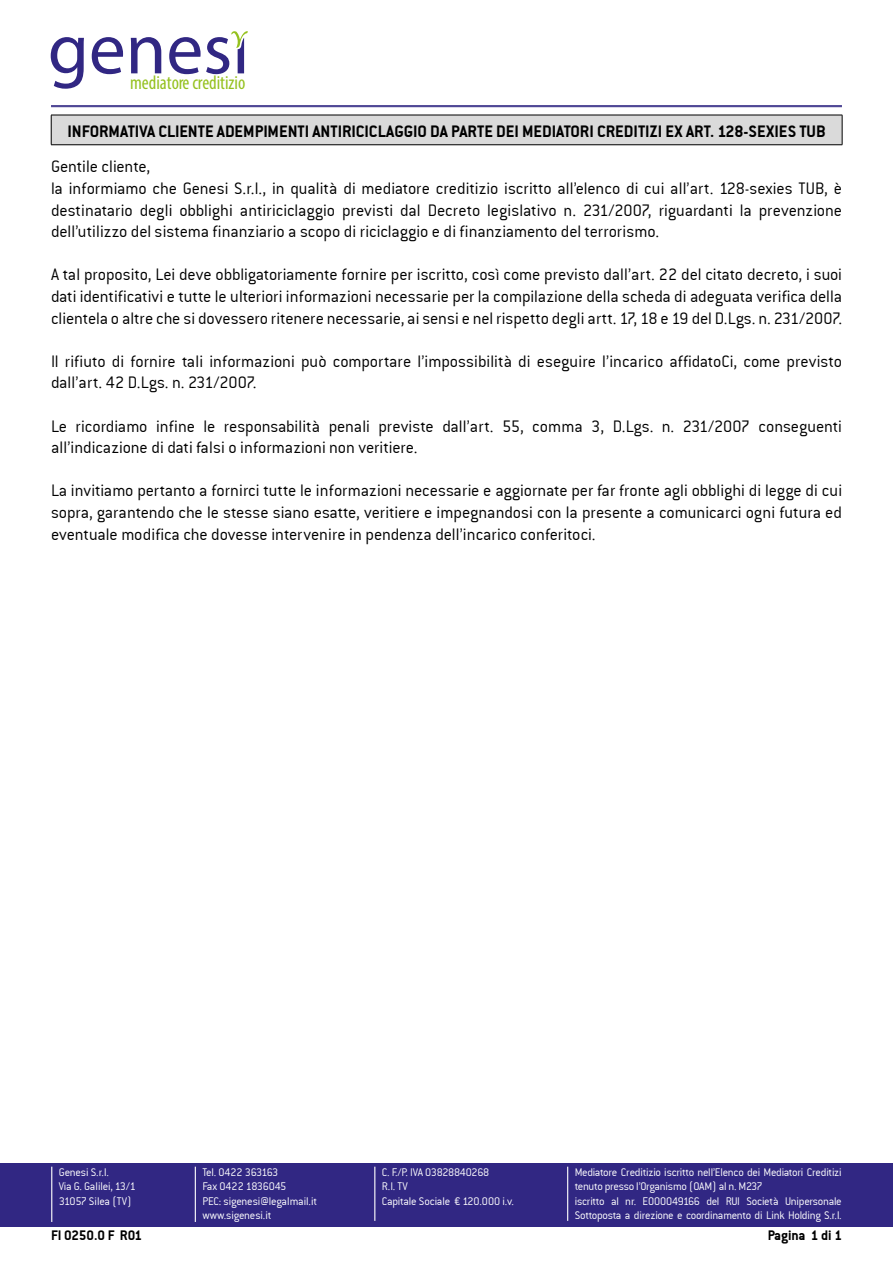
<style>
.page{position:relative;width:893px;height:1263px;background:#fff}
.page>*{position:absolute;margin:0;border:0;box-sizing:border-box;transform-origin:0 0}
.t1{font:condensed 19.5px "Myriad Pro";color:#95c11f}
.t2{font:18px/21.6px "Conduit ITCTT Light";color:#000}
.t3{font:18px "Conduit ITCTT Bold";color:#000}
.t4{font:15px "Conduit ITCTT Bold";color:#000}
.t5{font:12px/14.4px "Conduit ITCTT Light";letter-spacing:-.02em;color:#fff}
</style>
<div class="page">
<div style="left:0;top:1163px;width:893px;height:64px;background:#312783"></div>
<hr style="left:51px;top:1167px;width:1px;height:55px;background:#fff">
<hr style="left:195px;top:1167px;width:1px;height:55px;background:#fff">
<hr style="left:374px;top:1167px;width:1px;height:54px;background:#fff">
<hr style="left:567px;top:1167px;width:1px;height:54px;background:#fff">
<svg style="left:51px;top:37px;width:33px;height:52px"></svg>
<svg style="left:92px;top:37px;width:31px;height:37px"></svg>
<svg style="left:131px;top:37px;width:30px;height:36px"></svg>
<svg style="left:169px;top:31px;width:79px;height:43px"></svg>
<hr style="left:51px;top:105px;width:791px;height:1px;background:#312783">
<hr style="left:51px;top:106px;width:791px;height:1px;background:#312783">
<div style="left:51px;top:115px;width:791px;height:30px;background:#dadada"></div>
<hr style="left:51px;top:115px;width:791px;height:1px;background:#000">
<hr style="left:51px;top:115px;width:1px;height:30px;background:#000">
<hr style="left:842px;top:115px;width:1px;height:30px;background:#000">
<hr style="left:51px;top:144px;width:791px;height:1px;background:#000">
<p class="t1" style="left:130px;top:71px;width:117px">mediatore creditizio</p>
<p class="t3" style="left:68px;top:120px;width:760px">INFORMATIVA CLIENTE ADEMPIMENTI ANTIRICICLAGGIO DA PARTE DEI MEDIATORI CREDITIZI EX ART. 128-SEXIES TUB</p>
<p class="t2" style="left:51px;top:155px;width:792px">Gentile cliente,<br>la informiamo che Genesi S.r.l., in qualità di mediatore creditizio iscritto all’elenco di cui all’art. 128-sexies TUB, è destinatario degli obblighi antiriciclaggio previsti dal Decreto legislativo n. 231/2007, riguardanti la prevenzione dell’utilizzo del sistema finanziario a scopo di riciclaggio e di finanziamento del terrorismo.</p>
<p class="t2" style="left:51px;top:263px;width:793px;text-align:justify">A tal proposito, Lei deve obbligatoriamente fornire per iscritto, così come previsto dall’art. 22 del citato decreto, i suoi dati identificativi e tutte le ulteriori informazioni necessarie per la compilazione della scheda di adeguata verifica della clientela o altre che si dovessero ritenere necessarie, ai sensi e nel rispetto degli artt. 17, 18 e 19 del D.Lgs. n. 231/2007.</p>
<p class="t2" style="left:51px;top:350px;width:792px">Il rifiuto di fornire tali informazioni può comportare l’impossibilità di eseguire l’incarico affidatoCi, come previsto dall’art. 42 D.Lgs. n. 231/2007.</p>
<p class="t2" style="left:51px;top:415px;width:792px">Le ricordiamo infine le responsabilità penali previste dall’art. 55, comma 3, D.Lgs. n. 231/2007 conseguenti all’indicazione di dati falsi o informazioni non veritiere.</p>
<p class="t2" style="left:51px;top:479px;width:793px;text-align:justify">La invitiamo pertanto a fornirci tutte le informazioni necessarie e aggiornate per far fronte agli obblighi di legge di cui sopra, garantendo che le stesse siano esatte, veritiere e impegnandosi con la presente a comunicarci ogni futura ed eventuale modifica che dovesse intervenire in pendenza dell’incarico conferitoci.</p>
<p class="t5" style="left:59px;top:1164px;width:79px">Genesi S.r.l.<br>Via G. Galilei, 13/1<br>31057 Silea (TV)</p>
<p class="t5" style="left:202px;top:1164px;width:116px">Tel. 0422 363163<br>Fax 0422 1836045<br>PEC: sigenesi@legalmail.it www.sigenesi.it</p>
<p class="t5" style="left:382px;top:1164px;width:134px">C. F./P. IVA 03828840268<br>R.I. TV<br>Capitale Sociale € 120.000 i.v.</p>
<p class="t5" style="left:575px;top:1164px;width:269px">Mediatore Creditizio iscritto nell’Elenco dei Mediatori Creditizi tenuto presso l’Organismo (OAM) al n. M237<br>iscritto al nr. E000049166 del RUI Società Unipersonale Sottoposta a direzione e coordinamento di Link Holding S.r.l.</p>
<p class="t5" style="left:619px;top:1164px;width:215px">Creditizio iscrit o nell’Elenco dei Mediatori Creditizi</p>
<p class="t5" style="left:623px;top:1193px;width:208px;text-indent:-17px">al nr. E000038332 del RUIR Società Unipersonale<br>a direzione e co rdinamento di Link Holding S.r.l.</p>
<p class="t4" style="left:51px;top:1226px;width:93px">FI 0250.0 F R01</p>
<p class="t4" style="left:768px;top:1226px;width:76px">Pagina 1 di 1</p>
</div>
